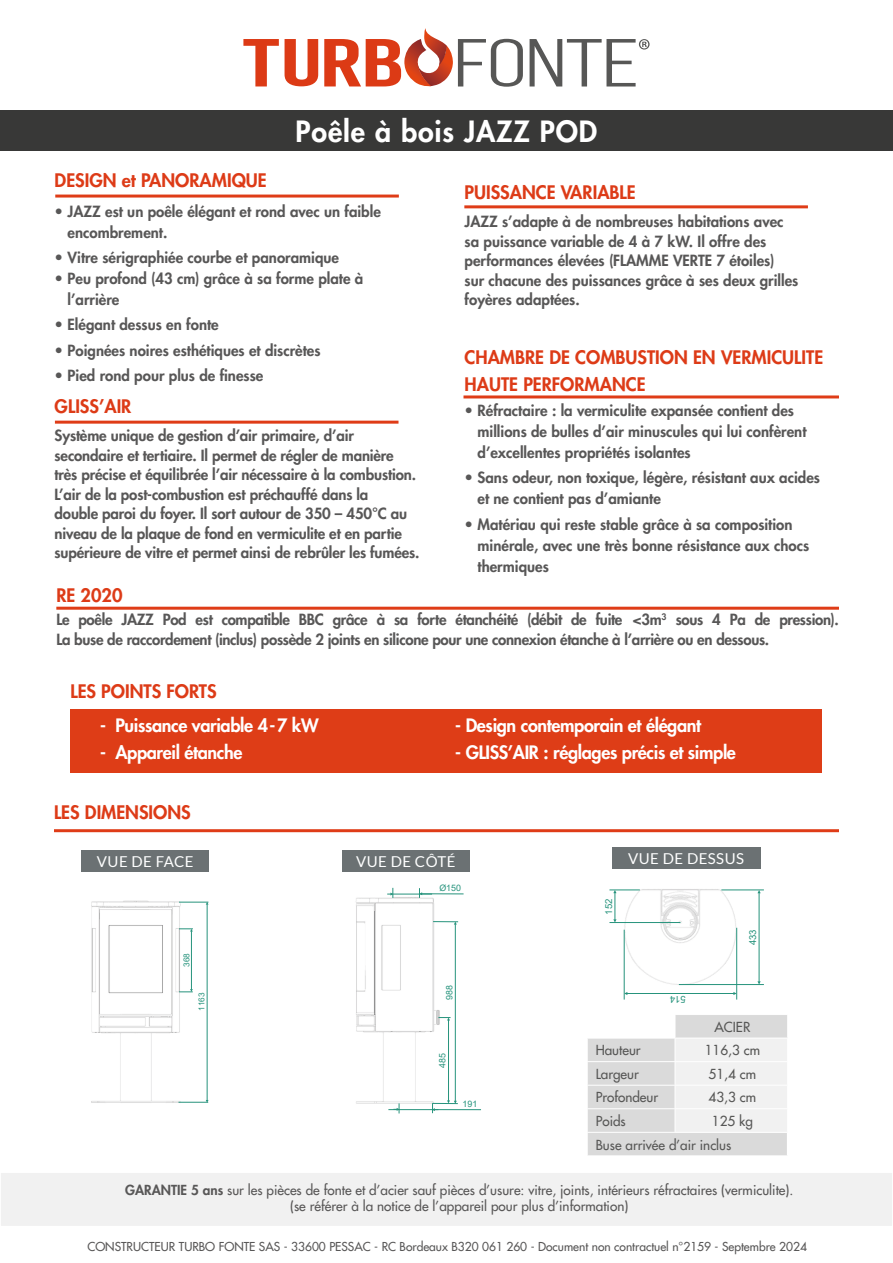
<style>
.page{position:relative;width:893px;height:1263px;background:#fff}
.page>*{position:absolute;margin:0;border:0;box-sizing:border-box;transform-origin:0 0}
.t1{font:800 28.5px "Futura LT";letter-spacing:.03em;color:#fff}
.t2{font:800 18.15px/27px "Futura LT";color:#dd3b17}
.t3{font:800 18px "Futura LT";letter-spacing:-.02em;color:#fff}
.t4{font:800 15px/19.5px "Futura LT";color:#585757}
.t5{font:800 15px/19.5px "Futura LT";letter-spacing:-.02em;color:#585757}
.t6{font:15px "Lato";letter-spacing:.03em;color:#fff}
.t7{font:13.5px/16.2px "Futura LT";color:#585757;text-align:center}
.t8{font:13.5px/23.5px "Futura LT";color:#575756}
.t9{font:12px "Futura LT";color:#585757}
.t10{font:9.6px "Arial";letter-spacing:.01em;color:#26937c}
.t11{font:8.85px "Arial";letter-spacing:.01em;color:#26937c}
.t12{font:8.25px "Arial";letter-spacing:.01em;color:#26937c}
.s1{font-weight:800}
</style>
<div class="page">
<svg style="left:243px;top:39px;width:36px;height:47px"></svg>
<svg style="left:285px;top:39px;width:33px;height:47px"></svg>
<svg style="left:530px;top:39px;width:120px;height:47px"></svg>
<svg style="left:324px;top:28px;width:199px;height:59px"></svg>
<div style="left:0;top:111px;width:893px;height:40px;background:#383837"></div>
<div style="left:70px;top:709px;width:752px;height:63px;background:#de3d17"></div>
<div style="left:81px;top:850px;width:128px;height:22px;background:#6b7173"></div>
<div style="left:342px;top:850px;width:128px;height:22px;background:#6b7173"></div>
<div style="left:612px;top:848px;width:148px;height:21px;background:#6b7173"></div>
<svg style="left:588px;top:1015px;width:199px;height:141px"></svg>
<hr style="left:587px;top:1108px;width:88px;height:1px;background:#fff">
<hr style="left:675px;top:1108px;width:113px;height:1px;background:#fff">
<img style="left:91px;top:900px;width:93px;height:203px">
<hr style="left:207px;top:904px;width:1px;height:196px;background:#26937c">
<svg style="left:179px;top:902px;width:29px;height:2px"></svg>
<hr style="left:178px;top:1102px;width:30px;height:1px;background:#26937c">
<hr style="left:191px;top:931px;width:1px;height:58px;background:#26937c">
<svg style="left:179px;top:989px;width:14px;height:3px"></svg>
<svg style="left:179px;top:928px;width:14px;height:3px"></svg>
<img style="left:356px;top:897px;width:84px;height:207px">
<hr style="left:455px;top:924px;width:1px;height:177px;background:#26937c">
<svg style="left:433px;top:921px;width:25px;height:3px"></svg>
<hr style="left:448px;top:1020px;width:1px;height:81px;background:#26937c">
<svg style="left:438px;top:1017px;width:12px;height:3px"></svg>
<hr style="left:434px;top:1109px;width:47px;height:1px;background:#26937c">
<svg style="left:432px;top:1100px;width:26px;height:13px"></svg>
<hr style="left:388px;top:1109px;width:50px;height:1px;background:#26937c">
<svg style="left:393px;top:1103px;width:7px;height:10px"></svg>
<hr style="left:422px;top:893px;width:42px;height:1px;background:#26937c">
<svg style="left:419px;top:888px;width:3px;height:10px"></svg>
<hr style="left:391px;top:894px;width:41px;height:1px;background:#26937c">
<svg style="left:387px;top:888px;width:7px;height:10px"></svg>
<img style="left:623px;top:889px;width:115px;height:96px">
<hr style="left:627px;top:993px;width:107px;height:1px;background:#26937c">
<hr style="left:624px;top:930px;width:1px;height:69px;background:#26937c">
<hr style="left:736px;top:928px;width:1px;height:71px;background:#26937c">
<hr style="left:759px;top:893px;width:1px;height:89px;background:#26937c">
<hr style="left:679px;top:984px;width:85px;height:1px;background:#26937c">
<hr style="left:721px;top:890px;width:43px;height:1px;background:#26937c">
<svg style="left:613px;top:891px;width:3px;height:31px"></svg>
<hr style="left:609px;top:922px;width:71px;height:1px;background:#26937c">
<hr style="left:609px;top:890px;width:31px;height:1px;background:#26937c">
<hr style="left:55px;top:195px;width:344px;height:3px;background:#df3c17">
<hr style="left:55px;top:421px;width:343px;height:3px;background:#df3c17">
<hr style="left:463px;top:395px;width:376px;height:3px;background:#df3c17">
<hr style="left:56px;top:607px;width:783px;height:3px;background:#df3c17">
<hr style="left:54px;top:829px;width:785px;height:3px;background:#df3c17">
<hr style="left:464px;top:205px;width:344px;height:3px;background:#df3c17">
<div style="left:0;top:1172px;width:893px;height:54px;background:#f1f1f1"></div>
<div style="left:0;top:1172px;width:893px;height:55px;border:1px solid #fff"></div>
<h1 class="t1" style="left:296px;top:113px;width:303px">Poêle à bois JAZZ POD</h1>
<p class="t2" style="left:55px;top:167px;width:214px">DESIGN et PANORAMIQUE</p>
<p class="t4" style="left:68px;top:201px;width:315px;line-height:21px;text-indent:-13px">• JAZZ est un poêle élégant et rond avec un faible encombrement.</p>
<p class="t4" style="left:55px;top:248px;width:286px">• Vitre sérigraphiée courbe et panoramique</p>
<p class="t4" style="left:68px;top:268px;width:297px;line-height:21px;text-indent:-13px">• Peu profond (43 cm) grâce à sa forme plate à l’arrière</p>
<p class="t4" style="left:55px;top:315px;width:166px">• Elégant dessus en fonte</p>
<p class="t4" style="left:55px;top:340px;width:267px">• Poignées noires esthétiques et discrètes</p>
<p class="t4" style="left:55px;top:365px;width:210px">• Pied rond pour plus de finesse</p>
<p class="t2" style="left:55px;top:393px;width:78px">GLISS’AIR</p>
<p class="t4" style="left:55px;top:426px;width:366px">Système unique de gestion d’air primaire, d’air secondaire et tertiaire. Il permet de régler de manière très précise et équilibrée l’air nécessaire à la combustion.<br>L’air de la post-combustion est préchauffé dans la<br>double paroi du foyer. Il sort autour de 350 – 450°C au niveau de la plaque de fond en vermiculite et en partie supérieure de vitre et permet ainsi de rebrûler les fumées.</p>
<p class="t2" style="left:465px;top:179px;width:173px">PUISSANCE VARIABLE</p>
<p class="t4" style="left:465px;top:212px;width:335px">JAZZ s’adapte à de nombreuses habitations avec sa puissance variable de 4 à 7 kW. Il offre des performances élevées (FLAMME VERTE 7 étoiles)<br>sur chacune des puissances grâce à ses deux grilles foyères adaptées.</p>
<p class="t2" style="left:465px;top:343px;width:360px">CHAMBRE DE COMBUSTION EN VERMICULITE<br>HAUTE PERFORMANCE</p>
<p class="t4" style="left:478px;top:400px;width:330px;line-height:21px;text-indent:-13px">• Réfractaire : la vermiculite expansée contient des millions de bulles d’air minuscules qui lui confèrent d’excellentes propriétés isolantes</p>
<p class="t4" style="left:478px;top:467px;width:344px;line-height:21px;text-indent:-13px">• Sans odeur, non toxique, légère, résistant aux acides et ne contient pas d’amiante</p>
<p class="t4" style="left:478px;top:513px;width:333px;line-height:21.3px;text-indent:-13px">• Matériau qui reste stable grâce à sa composition minérale, avec une très bonne résistance aux chocs thermiques</p>
<p class="t2" style="left:56px;top:581px;width:68px">RE 2020</p>
<p class="t5" style="left:56px;top:610px;width:784px">Le poêle JAZZ Pod est compatible BBC grâce à sa forte étanchéité (débit de fuite &lt;3m<sup>3</sup> sous 4 Pa de pression).<br>La buse de raccordement (inclus) possède 2 joints en silicone pour une connexion étanche à l’arrière ou en dessous.</p>
<p class="t2" style="left:70px;top:677px;width:148px">LES POINTS FORTS</p>
<p class="t3" style="left:100px;top:714px;width:220px">- Puissance variable 4-7 kW</p>
<p class="t3" style="left:100px;top:741px;width:144px">- Appareil étanche</p>
<p class="t3" style="left:455px;top:714px;width:247px">- Design contemporain et élégant</p>
<p class="t3" style="left:455px;top:741px;width:282px">- GLISS’AIR : réglages précis et simple</p>
<p class="t2" style="left:54px;top:798px;width:138px">LES DIMENSIONS</p>
<p class="t6" style="left:97px;top:853px;width:98px">VUE DE FACE</p>
<p class="t6" style="left:356px;top:853px;width:101px">VUE DE CÔTÉ</p>
<p class="t6" style="left:628px;top:850px;width:117px">VUE DE DESSUS</p>
<p class="t12" style="left:181px;top:967px;width:15px;rotate:-90deg">368</p>
<p class="t12" style="left:196px;top:1010px;width:20px;rotate:-90deg">1163</p>
<p class="t11" style="left:439px;top:882px;width:23px">Ø150</p>
<p class="t11" style="left:443px;top:1000px;width:16px;rotate:-90deg">988</p>
<p class="t11" style="left:436px;top:1068px;width:16px;rotate:-90deg">485</p>
<p class="t11" style="left:462px;top:1098px;width:16px">191</p>
<p class="t10" style="left:602px;top:915px;width:18px;rotate:-90deg">152</p>
<p class="t10" style="left:686px;top:1006px;width:18px;rotate:-180deg">415</p>
<p class="t10" style="left:746px;top:945px;width:18px;rotate:-90deg">433</p>
<p class="t8" style="left:714px;top:1015px;width:37px">ACIER</p>
<p class="t8" style="left:596px;top:1038px;width:47px">Hauteur</p>
<p class="t8" style="left:705px;top:1038px;width:57px">116,3 cm</p>
<p class="t8" style="left:596px;top:1062px;width:45px">Largeur</p>
<p class="t8" style="left:709px;top:1062px;width:49px">51,4 cm</p>
<p class="t8" style="left:596px;top:1085px;width:64px">Profondeur</p>
<p class="t8" style="left:709px;top:1085px;width:49px">43,3 cm</p>
<p class="t8" style="left:596px;top:1109px;width:32px">Poids</p>
<p class="t8" style="left:596px;top:1109px;width:159px;text-indent:116px">125 kg<br>Buse arrivée d’air inclus</p>
<p class="t7" style="left:125px;top:1182px;width:670px"><span class="s1">GARANTIE 5 ans</span> sur les pièces de fonte et d’acier sauf pièces d’usure: vitre, joints, intérieurs réfractaires (vermiculite). (se référer à la notice de l’appareil pour plus d’information)</p>
<p class="t9" style="left:87px;top:1239px;width:721px">CONSTRUCTEUR TURBO FONTE SAS - 33600 PESSAC - RC Bordeaux B320 061 260 - Document non contractuel n°2159 - Septembre 2024</p>
</div>
